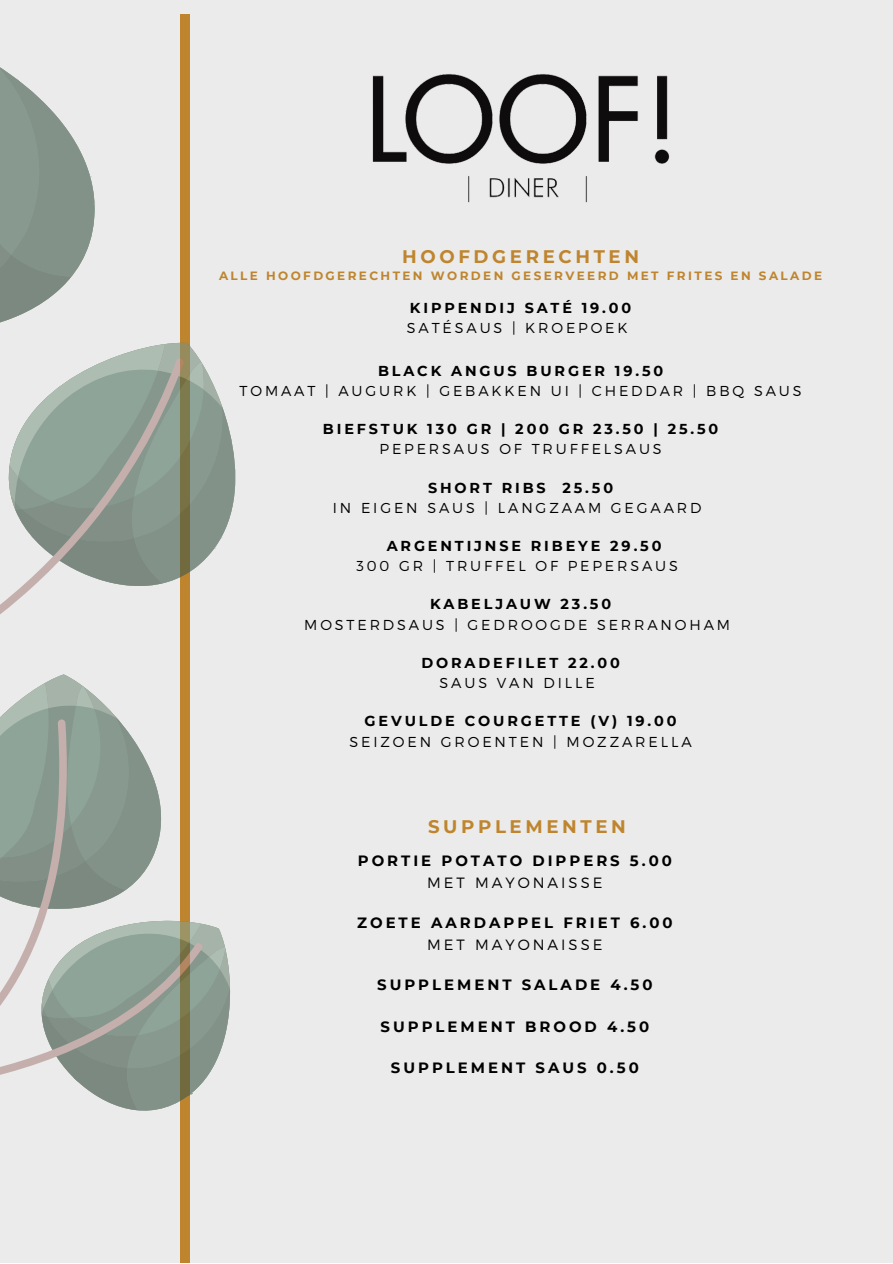
<style>
.page{position:relative;width:893px;height:1264px;background:#fff}
.page>*{position:absolute;margin:0;border:0;box-sizing:border-box;transform-origin:0 0}
.t1{font:700 18.15px "Montserrat";letter-spacing:.2em;color:#bf852e}
.t2{font:700 14.85px "Montserrat";letter-spacing:.2em;color:#000}
.t3{font:300 14.85px "Montserrat";letter-spacing:.2em;color:#000}
.t4{font:300 14.4px "Montserrat";letter-spacing:.2em;color:#000}
.t5{font:700 14.4px "Montserrat";letter-spacing:.2em;color:#000}
.t6{font:700 12px "Montserrat";letter-spacing:.2em;color:#bf852e}
</style>
<div class="page">
<div style="left:0;top:0;width:892px;height:1262px;background:#ebebeb"></div>
<svg style="left:0;top:58px;width:197px;height:1204px"></svg>
<svg style="left:0;top:356px;width:236px;height:290px"></svg>
<svg style="left:0;top:663px;width:197px;height:54px"></svg>
<svg style="left:0;top:717px;width:231px;height:499px"></svg>
<svg style="left:0;top:898px;width:211px;height:242px"></svg>
<img style="left:372px;top:74px;width:298px;height:129px">
<p class="t1" style="left:402px;top:246px;width:238px">HOOFDGERECHTEN</p>
<p class="t5" style="left:410px;top:299px;width:223px">KIPPENDIJ SATÉ 19.00</p>
<p class="t4" style="left:407px;top:318px;width:222px">SATÉSAUS | KROEPOEK</p>
<p class="t5" style="left:378px;top:361px;width:287px">BLACK ANGUS BURGER 19.50</p>
<p class="t4" style="left:239px;top:381px;width:563px">TOMAAT | AUGURK | GEBAKKEN UI | CHEDDAR | BBQ SAUS</p>
<p class="t5" style="left:323px;top:420px;width:397px">BIEFSTUK 130 GR | 200 GR 23.50 | 25.50</p>
<p class="t4" style="left:379px;top:440px;width:284px">PEPERSAUS OF TRUFFELSAUS</p>
<p class="t5" style="left:428px;top:478px;width:186px">SHORT RIBS 25.50</p>
<p class="t4" style="left:333px;top:498px;width:370px">IN EIGEN SAUS | LANGZAAM GEGAARD</p>
<p class="t5" style="left:386px;top:537px;width:276px">ARGENTIJNSE RIBEYE 29.50</p>
<p class="t4" style="left:356px;top:556px;width:323px">300 GR | TRUFFEL OF PEPERSAUS</p>
<p class="t5" style="left:430px;top:595px;width:182px">KABELJAUW 23.50</p>
<p class="t4" style="left:304px;top:615px;width:427px">MOSTERDSAUS | GEDROOGDE SERRANOHAM</p>
<p class="t5" style="left:421px;top:654px;width:200px">DORADEFILET 22.00</p>
<p class="t4" style="left:439px;top:673px;width:157px">SAUS VAN DILLE</p>
<p class="t5" style="left:364px;top:712px;width:313px">GEVULDE COURGETTE (V) 19.00</p>
<p class="t4" style="left:349px;top:732px;width:344px">SEIZOEN GROENTEN | MOZZARELLA</p>
<p class="t6" style="left:219px;top:268px;width:604px">ALLE HOOFDGERECHTEN WORDEN GESERVEERD MET FRITES EN SALADE</p>
<p class="t1" style="left:428px;top:815px;width:199px">SUPPLEMENTEN</p>
<p class="t2" style="left:358px;top:852px;width:315px">PORTIE POTATO DIPPERS 5.00</p>
<p class="t3" style="left:427px;top:872px;width:177px">MET MAYONAISSE</p>
<p class="t2" style="left:357px;top:913px;width:317px">ZOETE AARDAPPEL FRIET 6.00</p>
<p class="t3" style="left:427px;top:934px;width:177px">MET MAYONAISSE</p>
<p class="t2" style="left:377px;top:975px;width:277px">SUPPLEMENT SALADE 4.50</p>
<p class="t2" style="left:380px;top:1017px;width:270px">SUPPLEMENT BROOD 4.50</p>
<p class="t2" style="left:391px;top:1058px;width:249px">SUPPLEMENT SAUS 0.50</p>
</div>
